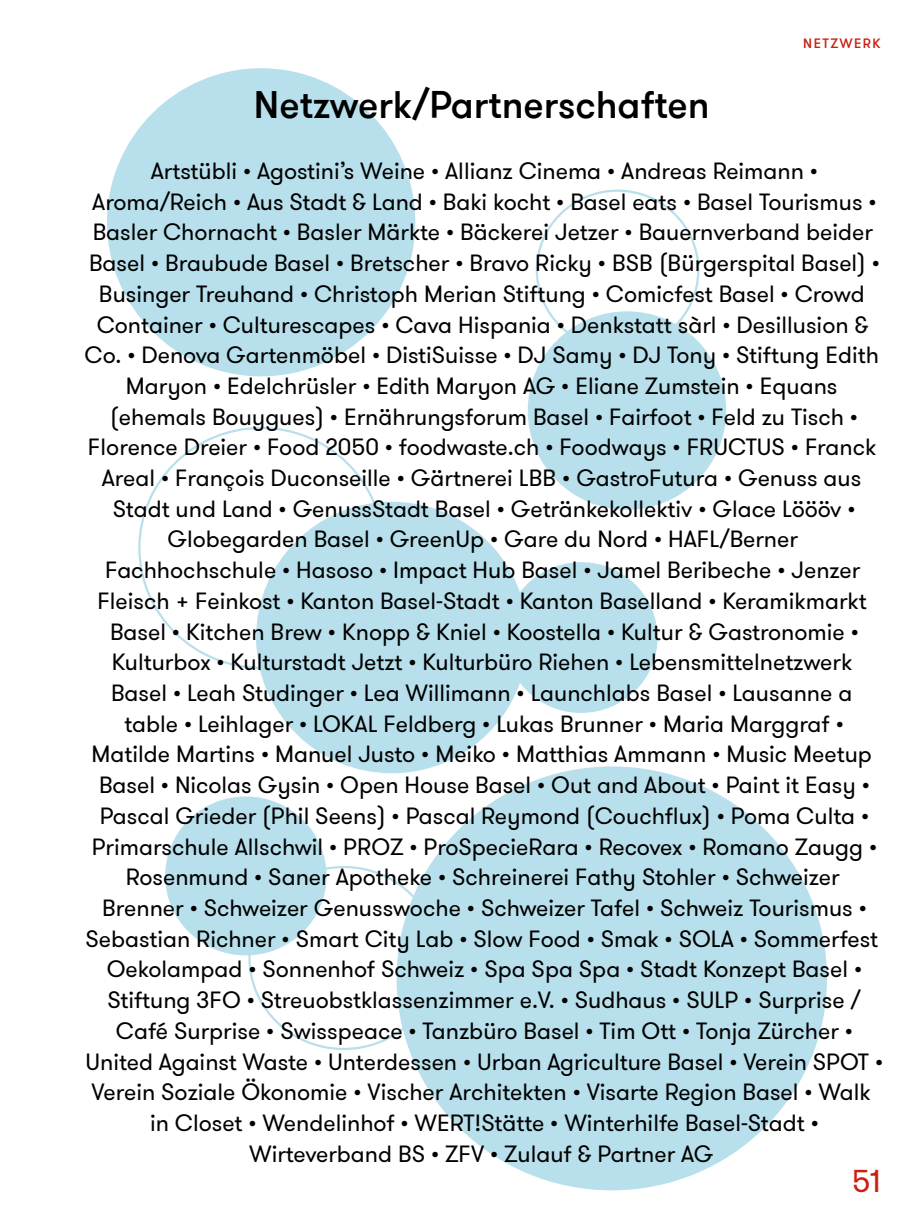
<style>
.page{position:relative;width:919px;height:1228px;background:#fff}
.page>*{position:absolute;margin:0;border:0;box-sizing:border-box;transform-origin:0 0}
.t1{font:500 38.25px "GT Walsheim Pro";color:#000}
.t2{font:31.5px "GT Walsheim Pro";color:#cc2013}
.t3{font:23.4px/30.6px "GT Walsheim Pro";color:#000;text-align:center}
.t4{font:500 13.5px "GT Walsheim Pro";color:#cc2013}
</style>
<div class="page">
<img style="left:107px;top:68px;width:720px;height:1122px">
<h1 class="t1" style="left:254px;top:80px;width:457px">Netzwerk/Partnerschaften</h1>
<p class="t4" style="left:803px;top:35px;width:10px">Netz</p>
<p class="t4" style="left:839px;top:35px;width:43px">werk</p>
<p class="t3" style="left:85px;top:156px;width:800px">Artstübli • Agostini’s Weine • Allianz Cinema • Andreas Reimann • Aroma/Reich • Aus Stadt &amp; Land • Baki kocht • Basel eats • Basel Tourismus • Basler Chornacht • Basler Märkte • Bäckerei Jetzer • Bauernverband beider Basel • Braubude Basel • Bretscher • Bravo Ricky • BSB (Bürgerspital Basel) • Businger Treuhand • Christoph Merian Stiftung • Comicfest Basel • Crowd Container • Culturescapes • Cava Hispania • Denkstatt sàrl • Desillusion &amp; Co. • Denova Gartenmöbel • DistiSuisse • DJ Samy • DJ Tony • Stiftung Edith Maryon • Edelchrüsler • Edith Maryon AG • Eliane Zumstein • Equans (ehemals Bouygues) • Ernährungsforum Basel • Fairfoot • Feld zu Tisch • Florence Dreier • Food 2050 • foodwaste.ch • Foodways • FRUCTUS • Franck Areal • François Duconseille • Gärtnerei LBB • GastroFutura • Genuss aus Stadt und Land • GenussStadt Basel • Getränkekollektiv • Glace Löööv • Globegarden Basel • GreenUp • Gare du Nord • HAFL/Berner Fachhochschule • Hasoso • Impact Hub Basel • Jamel Beribeche • Jenzer Fleisch + Feinkost • Kanton Basel-Stadt • Kanton Baselland • Keramikmarkt Basel • Kitchen Brew • Knopp &amp; Kniel • Koostella • Kultur &amp; Gastronomie • Kulturbox • Kulturstadt Jetzt • Kulturbüro Riehen • Lebensmittelnetzwerk Basel • Leah Studinger • Lea Willimann • Launchlabs Basel • Lausanne a table • Leihlager • LOKAL Feldberg • Lukas Brunner • Maria Marggraf • Matilde Martins • Manuel Justo • Meiko • Matthias Ammann • Music Meetup Basel • Nicolas Gysin • Open House Basel • Out and About • Paint it Easy • Pascal Grieder (Phil Seens) • Pascal Reymond (Couchflux) • Poma Culta • Primarschule Allschwil • PROZ • ProSpecieRara • Recovex • Romano Zaugg • Rosenmund • Saner Apotheke • Schreinerei Fathy Stohler • Schweizer Brenner • Schweizer Genusswoche • Schweizer Tafel • Schweiz Tourismus • Sebastian Richner • Smart City Lab • Slow Food • Smak • SOLA • Sommerfest Oekolampad • Sonnenhof Schweiz • Spa Spa Spa • Stadt Konzept Basel • Stiftung 3FO • Streuobstklassenzimmer e.V. • Sudhaus • SULP • Surprise / Café Surprise • Swisspeace • Tanzbüro Basel • Tim Ott • Tonja Zürcher • United Against Waste • Unterdessen • Urban Agriculture Basel • Verein SPOT • Verein Soziale Ökonomie • Vischer Architekten • Visarte Region Basel • Walk in Closet • Wendelinhof • WERT!Stätte • Winterhilfe Basel-Stadt • Wirteverband BS • ZFV • Zulauf &amp; Partner AG</p>
<h2 class="t2" style="left:851px;top:1161px;width:30px">51</h2>
</div>
